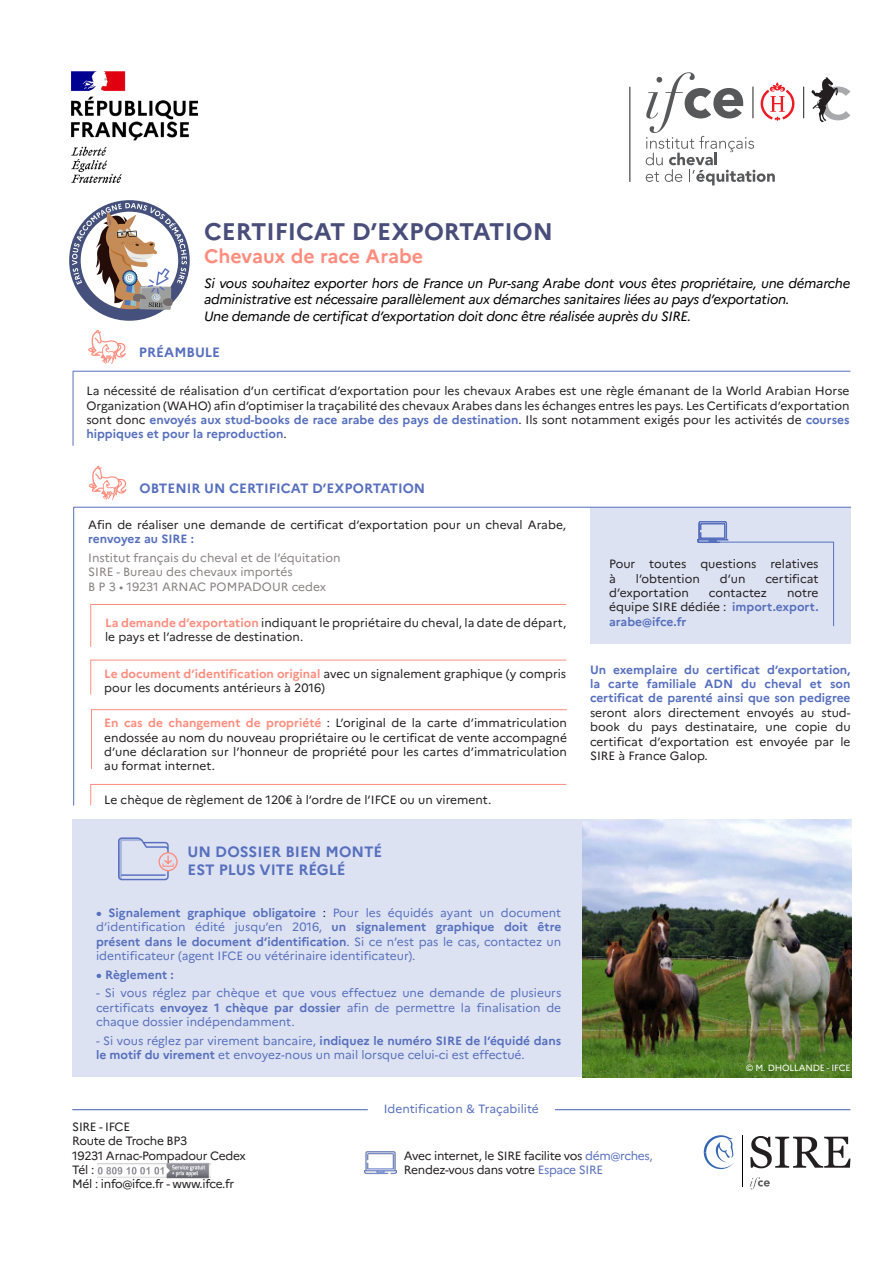
<style>
.page{position:relative;width:893px;height:1263px;background:#fff}
.page>*{position:absolute;margin:0;border:0;box-sizing:border-box;transform-origin:0 0}
.t1{font:700 24px "Marianne";color:#484d7a}
.t2{font:700 19.5px "Marianne";color:#ff8d7e}
.t3{font:700 15px/18px "Marianne";color:#5770be}
.t4{font:italic 13.5px/16.5px "Marianne";letter-spacing:-.02em;color:#000}
.t5{font:700 13.5px "Marianne";color:#5770be}
.t6{font:12px/14.4px "Marianne";color:#231f20}
.t7{font:12px/14.4px "Marianne";color:#5770be;text-align:justify}
.t8{font:12px/14.4px "Marianne";letter-spacing:-.025em;color:#231f20}
.t9{font:12px/14.4px "Marianne";color:#888281}
.t10{font:700 12px/14.4px "Marianne";color:#5770be;text-align:justify}
.t11{font:9px "Marianne";letter-spacing:-.015em;color:#fff}
.s1{font-weight:700;color:#5770be}
.s2{font-weight:700;color:#ff8d7e}
.s3{font-weight:800}
.s4{font-weight:700}
.s5{color:#231f20}
.s6{font-weight:400;color:#231f20}
.s7{color:#5770be}
</style>
<div class="page">
<hr style="left:742px;top:1135px;width:1px;height:51px;background:#000">
<svg style="left:750px;top:1136px;width:100px;height:32px"></svg>
<svg style="left:704px;top:1135px;width:30px;height:34px"></svg>
<svg style="left:750px;top:1177px;width:20px;height:12px"></svg>
<img style="left:71px;top:71px;width:127px;height:112px">
<hr style="left:72px;top:1109px;width:296px;height:1px;background:#5770be">
<hr style="left:555px;top:1109px;width:295px;height:1px;background:#5770be">
<img style="left:98px;top:1162px;width:113px;height:16px">
<hr style="left:803px;top:87px;width:1px;height:31px;background:#231f20">
<hr style="left:630px;top:87px;width:1px;height:95px;background:#231f20">
<svg style="left:811px;top:77px;width:39px;height:45px"></svg>
<svg style="left:646px;top:72px;width:148px;height:113px"></svg>
<img style="left:364px;top:1151px;width:33px;height:24px">
<div style="left:590px;top:507px;width:261px;height:136px;background:#dde2f2"></div>
<svg style="left:90px;top:604px;width:477px;height:43px"></svg>
<svg style="left:91px;top:709px;width:476px;height:60px"></svg>
<svg style="left:90px;top:659px;width:477px;height:36px"></svg>
<svg style="left:90px;top:784px;width:477px;height:22px"></svg>
<svg style="left:69px;top:200px;width:121px;height:121px"></svg>
<svg style="left:88px;top:330px;width:38px;height:34px"></svg>
<svg style="left:89px;top:466px;width:38px;height:34px"></svg>
<hr style="left:73px;top:371px;width:777px;height:1px;background:#5770be">
<hr style="left:73px;top:371px;width:1px;height:75px;background:#5770be">
<hr style="left:74px;top:507px;width:777px;height:1px;background:#5770be">
<hr style="left:73px;top:507px;width:1px;height:298px;background:#5770be">
<div style="left:72px;top:820px;width:524px;height:257px;background:#dde2f2"></div>
<svg style="left:118px;top:837px;width:60px;height:43px"></svg>
<div style="left:162px;top:863px;width:12px;height:4px;border:1px solid #ff8d7e"></div>
<img style="left:583px;top:820px;width:269px;height:257px">
<svg style="left:697px;top:521px;width:137px;height:106px"></svg>
<p class="t1" style="left:204px;top:216px;width:350px">CERTIFICAT D’EXPORTATION</p>
<p class="t2" style="left:204px;top:245px;width:221px">Chevaux de race Arabe</p>
<p class="t4" style="left:204px;top:275px;width:648px">Si vous souhaitez exporter hors de France un Pur-sang Arabe dont vous êtes propriétaire, une démarche administrative est nécessaire parallèlement aux démarches sanitaires liées au pays d’exportation.</p>
<p class="t4" style="left:204px;top:308px;width:489px">Une demande de certificat d’exportation doit donc être réalisée auprès du SIRE.</p>
<p class="t5" style="left:139px;top:344px;width:83px">PRÉAMBULE</p>
<p class="t6" style="left:86px;top:384px;width:765px;text-align:justify">La nécessité de réalisation d’un certificat d’exportation pour les chevaux Arabes est une règle émanant de la World Arabian Horse Organization (WAHO) afin d’optimiser la traçabilité des chevaux Arabes dans les échanges entres les pays. Les Certificats d’exportation sont donc <span class="s1">envoyés aux stud-books de race arabe des pays de destination</span>. Ils sont notamment exigés pour les activités de <span class="s1">courses hippiques et pour la reproduction</span>.</p>
<p class="t5" style="left:140px;top:480px;width:287px">OBTENIR UN CERTIFICAT D’EXPORTATION</p>
<p class="t6" style="left:88px;top:517px;width:479px">Afin de réaliser une demande de certificat d’exportation pour un cheval Arabe, <span class="s1">renvoyez au SIRE :</span></p>
<p class="t9" style="left:88px;top:550px;width:254px">Institut français du cheval et de l’équitation<br>SIRE - Bureau des chevaux importés</p>
<p class="t9" style="left:88px;top:579px;width:239px">B P 3 • 19231 ARNAC POMPADOUR cedex</p>
<p class="t6" style="left:105px;top:615px;width:463px"><span class="s2">La demande d’exportation</span> indiquant le propriétaire du cheval, la date de départ, le pays et l’adresse de destination.</p>
<p class="t6" style="left:104px;top:666px;width:463px"><span class="s2">Le document d’identification original</span> avec un signalement graphique (y compris pour les documents antérieurs à 2016)</p>
<p class="t6" style="left:104px;top:716px;width:464px;text-align:justify"><span class="s2">En cas de changement de propriété</span> : L’original de la carte d’immatriculation endossée au nom du nouveau propriétaire ou le certificat de vente accompagné d’une déclaration sur l’honneur de propriété pour les cartes d’immatriculation au format internet.</p>
<p class="t6" style="left:104px;top:792px;width:389px">Le chèque de règlement de 120€ à l’ordre de l’IFCE ou un virement.</p>
<p class="t3" style="left:188px;top:842px;width:196px">UN DOSSIER BIEN MONTÉ<br>EST PLUS VITE RÉGLÉ</p>
<p class="t7" style="left:96px;top:905px;width:467px"><span class="s3">•</span> <span class="s4">Signalement graphique obligatoire</span> <span class="s5">:</span> Pour les équidés ayant un document d’identification édité jusqu’en 2016, <span class="s4">un signalement graphique doit être présent dans le document d’identification</span>. Si ce n’est pas le cas, contactez un identificateur (agent IFCE ou vétérinaire identificateur).</p>
<p class="t10" style="left:96px;top:967px;width:79px"><span class="s3">•</span> Règlement :</p>
<p class="t7" style="left:96px;top:986px;width:467px">- Si vous réglez par chèque et que vous effectuez une demande de plusieurs certificats <span class="s4">envoyez 1 chèque par dossier</span> afin de permettre la finalisation de chaque dossier indépendamment.</p>
<p class="t7" style="left:96px;top:1033px;width:467px">- Si vous réglez par virement bancaire, <span class="s4">indiquez le numéro SIRE de l’équidé dans le motif du virement</span> et envoyez-nous un mail lorsque celui-ci est effectué.</p>
<p class="t7" style="left:384px;top:1101px;width:157px">Identification &amp; Traçabilité</p>
<p class="t6" style="left:609px;top:557px;width:211px">Pour toutes questions relatives à</p>
<p class="t6" style="left:636px;top:571px;width:66px">l’obtention</p>
<p class="t6" style="left:720px;top:571px;width:27px">d’un</p>
<p class="t6" style="left:765px;top:571px;width:55px">certificat</p>
<p class="t6" style="left:609px;top:585px;width:81px">d’exportation</p>
<p class="t6" style="left:709px;top:585px;width:60px">contactez</p>
<p class="t10" style="left:609px;top:585px;width:211px;text-indent:178px"><span class="s6">notre équipe SIRE dédiée :</span> import.export. arabe@ifce.fr</p>
<p class="t6" style="left:590px;top:662px;width:262px;text-align:justify"><span class="s1">Un exemplaire du certificat d’exportation, la carte familiale ADN du cheval et son certificat de parenté ainsi que son pedigree </span>seront alors directement envoyés au stud&shy;book du pays destinataire, une copie du certificat d’exportation est envoyée par le SIRE à France Galop.</p>
<p class="t11" style="left:746px;top:1062px;width:106px">© M. DHOLLANDE - IFCE</p>
<p class="t8" style="left:72px;top:1119px;width:175px">SIRE - IFCE<br>Route de Troche BP3<br>19231 Arnac-Pompadour Cedex<br>Tél :<br>Mél : info@ifce.fr - www.ifce.fr</p>
<p class="t8" style="left:404px;top:1148px;width:250px">Avec internet, le SIRE facilite vos <span class="s7">dém@rches,<br></span>Rendez-vous dans votre <span class="s7">Espace SIRE</span></p>
</div>
